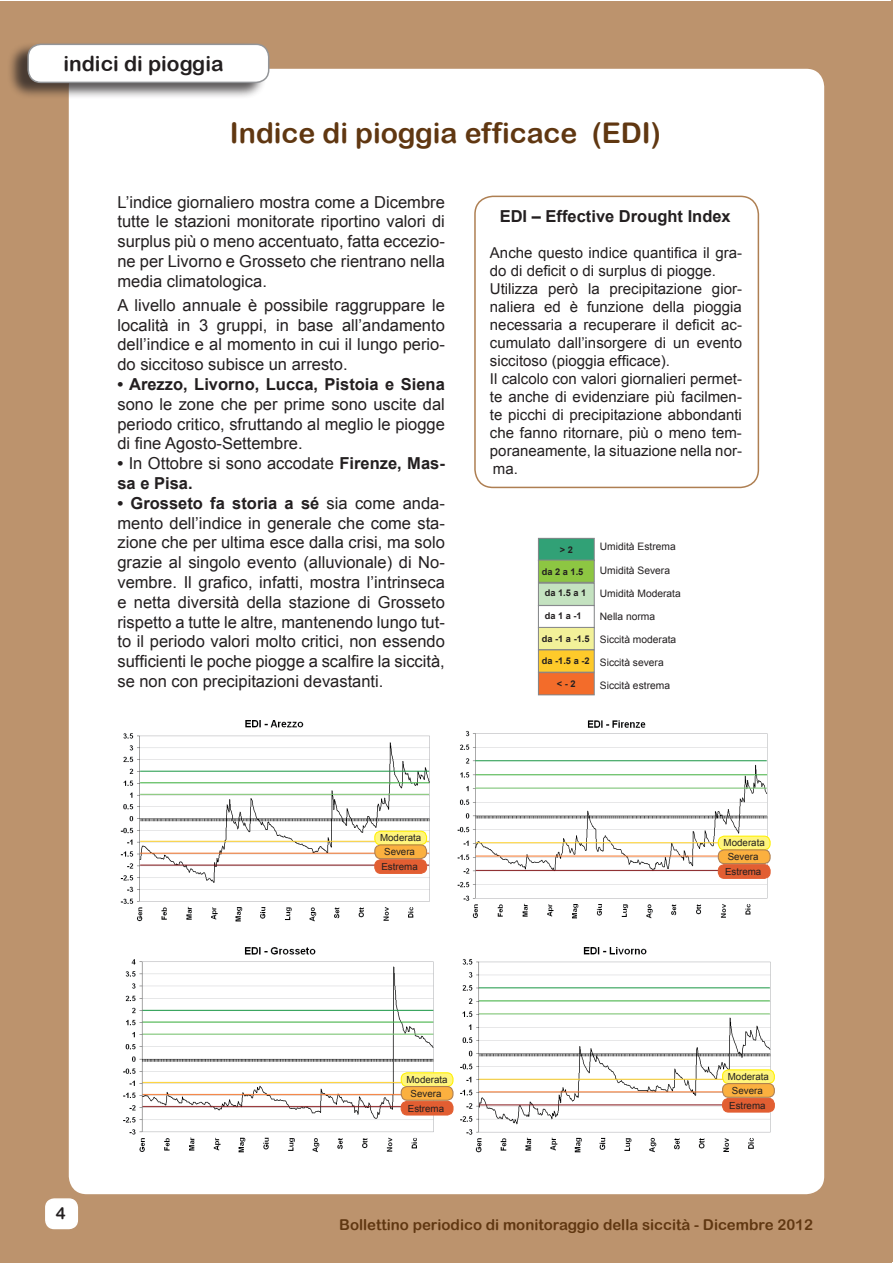
<style>
.page{position:relative;width:893px;height:1263px;background:#fff}
.page>*{position:absolute;margin:0;border:0;box-sizing:border-box;transform-origin:0 0}
.t1{font:28.5px "Arial Rounded MT Bold";color:#603711}
.t2{font:21px "Arial Rounded MT Bold";color:#231f20}
.t3{font:16.5px/19.8px "Arial";color:#231f20;text-align:justify}
.t4{font:700 16.5px "Arial";color:#231f20}
.t5{font:16.5px "Arial Rounded MT Bold";color:#231f20}
.t6{font:15px/18px "Arial";color:#231f20}
.t7{font:15px "Arial Rounded MT Bold";color:#603711}
.t8{font:10.2px "Arial";color:#231f20}
.t9{font:9.75px/14.2px "Arial";color:#231f20}
.t10{font:700 9.3px "Arial";color:#231f20}
.s1{font-weight:700}
</style>
<div class="page">
<div style="left:0;top:1px;width:892px;height:1261px;background:#bc936d"></div>
<div style="left:69px;top:69px;width:755px;height:1125px;background:#fff;border-radius:18px"></div>
<div style="left:46px;top:1199px;width:31px;height:29px;background:#fff;border-radius:9px"></div>
<div style="left:45px;top:1198px;width:33px;height:31px;border:2px solid #fff;border-radius:9px"></div>
<div style="left:6px;top:41px;width:261px;height:58px;background:#231f20;opacity:.75"></div>
<div style="left:28px;top:44px;width:241px;height:38px;background:#fff;border-radius:13px"></div>
<div style="left:27px;top:44px;width:242px;height:39px;border:2px solid #939598;border-radius:13px"></div>
<hr style="left:891px;top:1px;width:2px;height:1261px;background:#bc936d">
<div style="left:474px;top:196px;width:285px;height:292px;border:2px solid #ae7f52;border-radius:18px"></div>
<img style="left:120px;top:720px;width:310px;height:202px">
<div style="left:375px;top:860px;width:52px;height:13px;background:#e25e32;border-radius:6px"></div>
<div style="left:374px;top:859px;width:53px;height:15px;border:1px solid #e25e32;border-radius:6px"></div>
<div style="left:375px;top:831px;width:52px;height:14px;background:#fff57d;border-radius:6px"></div>
<div style="left:374px;top:831px;width:53px;height:14px;border:1px solid #fff101;border-radius:6px"></div>
<div style="left:375px;top:845px;width:52px;height:14px;background:#fbb03f;border-radius:6px"></div>
<div style="left:374px;top:844px;width:53px;height:15px;border:1px solid #ae7f52;border-radius:6px"></div>
<img style="left:457px;top:720px;width:314px;height:199px">
<div style="left:718px;top:865px;width:52px;height:13px;background:#e25e32;border-radius:6px"></div>
<div style="left:718px;top:864px;width:53px;height:15px;border:1px solid #e25e32;border-radius:6px"></div>
<div style="left:718px;top:836px;width:52px;height:14px;background:#fff57d;border-radius:6px"></div>
<div style="left:718px;top:836px;width:53px;height:14px;border:1px solid #fff101;border-radius:6px"></div>
<div style="left:718px;top:850px;width:52px;height:13px;background:#fbb03f;border-radius:6px"></div>
<div style="left:718px;top:849px;width:53px;height:15px;border:1px solid #ae7f52;border-radius:6px"></div>
<img style="left:460px;top:947px;width:312px;height:206px">
<img style="left:123px;top:947px;width:317px;height:206px">
<div style="left:401px;top:1101px;width:52px;height:14px;background:#e25e32;border-radius:6px"></div>
<div style="left:401px;top:1101px;width:52px;height:14px;border:1px solid #e25e32;border-radius:6px"></div>
<div style="left:401px;top:1073px;width:52px;height:13px;background:#fff57d;border-radius:6px"></div>
<div style="left:401px;top:1072px;width:52px;height:15px;border:1px solid #fff101;border-radius:6px"></div>
<div style="left:401px;top:1086px;width:52px;height:14px;background:#fbb03f;border-radius:6px"></div>
<div style="left:401px;top:1086px;width:52px;height:15px;border:1px solid #ae7f52;border-radius:6px"></div>
<div style="left:723px;top:1098px;width:51px;height:14px;background:#e25e32;border-radius:6px"></div>
<div style="left:722px;top:1098px;width:53px;height:14px;border:1px solid #e25e32;border-radius:6px"></div>
<div style="left:723px;top:1070px;width:51px;height:13px;background:#fff57d;border-radius:6px"></div>
<div style="left:722px;top:1069px;width:53px;height:15px;border:1px solid #fff101;border-radius:6px"></div>
<div style="left:723px;top:1083px;width:51px;height:14px;background:#fbb03f;border-radius:6px"></div>
<div style="left:722px;top:1083px;width:53px;height:15px;border:1px solid #ae7f52;border-radius:6px"></div>
<div style="left:538px;top:538px;width:56px;height:23px;background:#31a176"></div>
<div style="left:538px;top:538px;width:57px;height:23px;border:1px solid #848689"></div>
<div style="left:538px;top:560px;width:56px;height:22px;background:#8dc642"></div>
<div style="left:538px;top:560px;width:57px;height:23px;border:1px solid #848689"></div>
<div style="left:538px;top:583px;width:56px;height:22px;background:#c4e2c0"></div>
<div style="left:538px;top:583px;width:57px;height:23px;border:1px solid #848689"></div>
<div style="left:538px;top:605px;width:57px;height:23px;border:1px solid #848689"></div>
<div style="left:538px;top:627px;width:56px;height:23px;background:#f2f199"></div>
<div style="left:538px;top:627px;width:57px;height:23px;border:1px solid #848689"></div>
<div style="left:538px;top:650px;width:56px;height:22px;background:#feca2a"></div>
<div style="left:538px;top:649px;width:57px;height:24px;border:1px solid #848689"></div>
<div style="left:538px;top:673px;width:56px;height:22px;background:#f36c2a"></div>
<div style="left:538px;top:672px;width:57px;height:23px;border:1px solid #848689"></div>
<p class="t2" style="left:63px;top:51px;width:162px">indici di pioggia</p>
<h1 class="t1" style="left:230px;top:116px;width:432px">Indice di pioggia efficace (EDI)</h1>
<p class="t3" style="left:117px;top:192px;width:329px">L’indice giornaliero mostra come a Dicembre tutte le stazioni monitorate riportino valori di surplus più o meno accentuato, fatta eccezio&shy;ne per Livorno e Grosseto che rientrano nella media climatologica.</p>
<p class="t3" style="left:117px;top:295px;width:329px">A livello annuale è possibile raggruppare le località in 3 gruppi, in base all’andamento dell’indice e al momento in cui il lungo perio&shy;do siccitoso subisce un arresto.</p>
<p class="t4" style="left:117px;top:373px;width:329px">• Arezzo, Livorno, Lucca, Pistoia e Siena</p>
<p class="t3" style="left:117px;top:394px;width:329px">sono le zone che per prime sono uscite dal periodo critico, sfruttando al meglio le piogge di fine Agosto-Settembre.</p>
<p class="t3" style="left:117px;top:454px;width:329px"><span class="s1">•</span> In Ottobre si sono accodate <span class="s1">Firenze, Mas&shy;sa e Pisa.</span></p>
<p class="t3" style="left:117px;top:493px;width:329px"><span class="s1">• Grosseto fa storia a sé</span> sia come anda&shy;mento dell’indice in generale che come sta&shy;zione che per ultima esce dalla crisi, ma solo grazie al singolo evento (alluvionale) di No&shy;vembre. Il grafico, infatti, mostra l’intrinseca e netta diversità della stazione di Grosseto rispetto a tutte le altre, mantenendo lungo tut&shy;to il periodo valori molto critici, non essendo sufficienti le poche piogge a scalfire la siccità, se non con precipitazioni devastanti.</p>
<p class="t4" style="left:500px;top:205px;width:233px">EDI – Effective Drought Index</p>
<p class="t6" style="left:490px;top:244px;width:253px">Anche questo indice quantifica il gra&shy;do di deficit o di surplus di piogge.<br>Utilizza però la precipitazione gior&shy;naliera ed è funzione della pioggia necessaria a recuperare il deficit ac&shy;cumulato dall’insorgere di un evento siccitoso (pioggia efficace).<br>Il calcolo con valori giornalieri permet&shy;te anche di evidenziare più facilmen&shy;te picchi di precipitazione abbondanti che fanno ritornare, più o meno tem&shy;poraneamente, la situazione nella nor&shy;ma.</p>
<p class="t10" style="left:560px;top:543px;width:15px">&gt; 2</p>
<p class="t10" style="left:542px;top:565px;width:43px">da 2 a 1.5</p>
<p class="t10" style="left:545px;top:587px;width:43px">da 1.5 a 1</p>
<p class="t10" style="left:545px;top:609px;width:38px">da 1 a -1</p>
<p class="t10" style="left:542px;top:632px;width:49px">da -1 a -1.5</p>
<p class="t10" style="left:542px;top:655px;width:49px">da -1.5 a -2</p>
<p class="t10" style="left:557px;top:678px;width:20px">&lt; - 2</p>
<p class="t8" style="left:600px;top:540px;width:77px">Umidità Estrema</p>
<p class="t8" style="left:600px;top:563px;width:72px">Umidità Severa</p>
<p class="t8" style="left:600px;top:586px;width:82px">Umidità Moderata</p>
<p class="t8" style="left:600px;top:609px;width:57px">Nella norma</p>
<p class="t8" style="left:600px;top:632px;width:78px">Siccità moderata</p>
<p class="t8" style="left:600px;top:656px;width:65px">Siccità severa</p>
<p class="t8" style="left:600px;top:679px;width:72px">Siccità estrema</p>
<p class="t9" style="left:380px;top:831px;width:43px">Moderata<br>Severa<br>Estrema</p>
<p class="t9" style="left:724px;top:836px;width:43px">Moderata<br>Severa<br>Estrema</p>
<p class="t5" style="left:56px;top:1203px;width:11px">4</p>
<p class="t9" style="left:406px;top:1072px;width:43px">Moderata<br>Severa<br>Estrema</p>
<p class="t9" style="left:728px;top:1070px;width:43px">Moderata<br>Severa<br>Estrema</p>
<p class="t7" style="left:339px;top:1216px;width:475px">Bollettino periodico di monitoraggio della siccità - Dicembre 2012</p>
</div>
